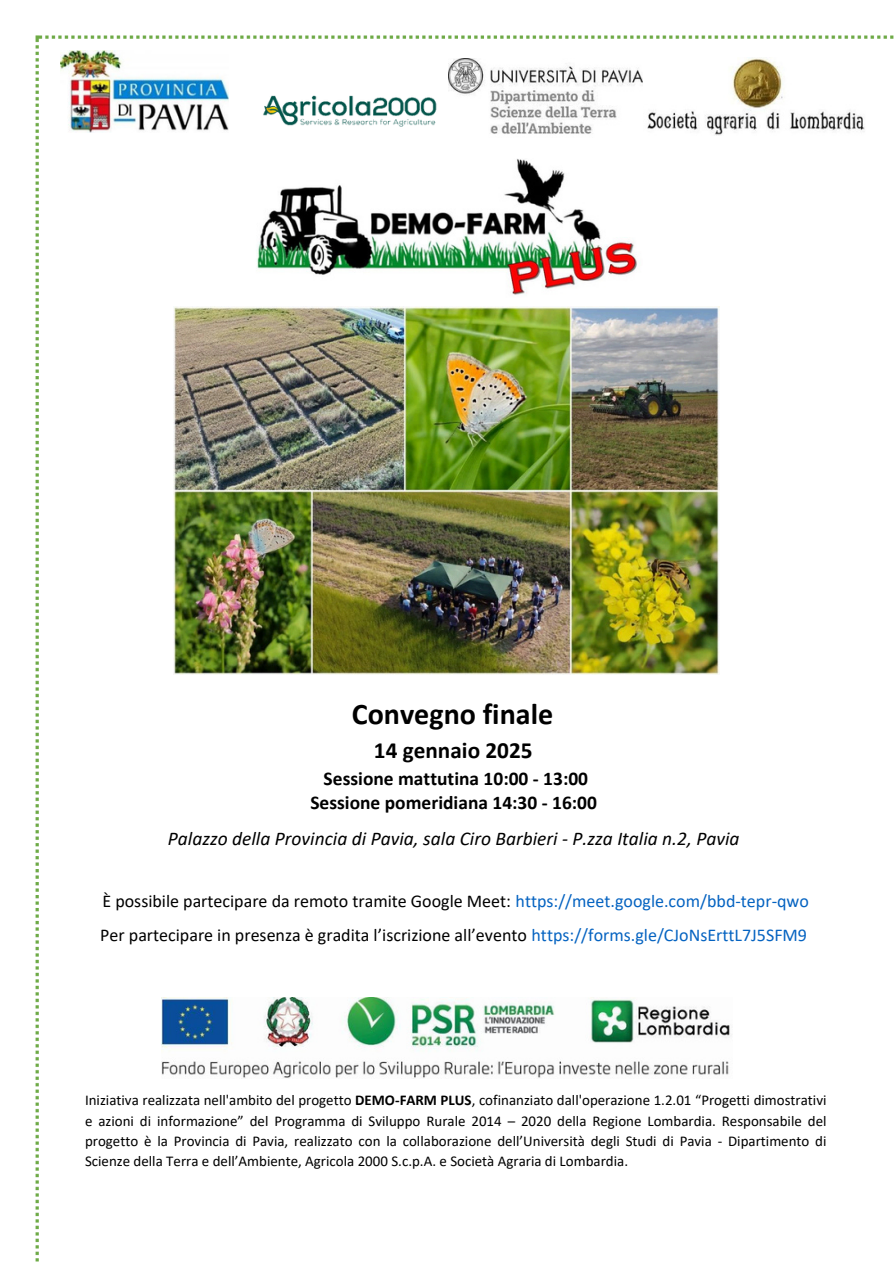
<style>
.page{position:relative;width:894px;height:1264px;background:#fff}
.page>*{position:absolute;margin:0;border:0;box-sizing:border-box;transform-origin:0 0}
.t1{font:700 30px "Calibri";color:#000}
.t2{font:700 23.25px "Calibri";color:#000}
.t3{font:italic 19.5px "Calibri";color:#000}
.t4{font:700 19.5px/23.7px "Calibri";color:#000;text-align:center}
.t5{font:18px/34.8px "Calibri";color:#000}
.t6{font:15px/20.2px "Calibri";color:#000;text-align:justify}
.s1{color:#0563c1}
.s2{font-weight:700}
</style>
<div class="page">
<img style="left:35px;top:35px;width:858px;height:1227px">
<img style="left:250px;top:144px;width:392px;height:153px">
<img style="left:448px;top:59px;width:194px;height:78px">
<img style="left:60px;top:51px;width:168px;height:82px">
<img style="left:262px;top:82px;width:176px;height:53px">
<img style="left:643px;top:57px;width:223px;height:78px">
<img style="left:173px;top:306px;width:546px;height:368px">
<img style="left:161px;top:997px;width:571px;height:81px">
<p class="t1" style="left:351px;top:701px;width:203px">Convegno finale</p>
<p class="t2" style="left:374px;top:740px;width:160px">14 gennaio 2025</p>
<p class="t4" style="left:310px;top:768px;width:288px">Sessione mattutina 10:00 - 13:00<br>Sessione pomeridiana 14:30 - 16:00</p>
<p class="t3" style="left:168px;top:830px;width:573px">Palazzo della Provincia di Pavia, sala Ciro Barbieri - P.zza Italia n.2, Pavia</p>
<p class="t5" style="left:100px;top:884px;width:710px">È possibile partecipare da remoto tramite Google Meet: <span class="s1">https://meet.google.com/bbd-tepr-qwo<br></span>Per partecipare in presenza è gradita l’iscrizione all’evento <span class="s1">https://forms.gle/CJoNsErttL7J5SFM9</span></p>
<p class="t6" style="left:85px;top:1091px;width:742px">Iniziativa realizzata nell'ambito del progetto <span class="s2">DEMO-FARM PLUS</span>, cofinanziato dall'operazione 1.2.01 “Progetti dimostrativi e azioni di informazione” del Programma di Sviluppo Rurale 2014 – 2020 della Regione Lombardia. Responsabile del progetto è la Provincia di Pavia, realizzato con la collaborazione dell’Università degli Studi di Pavia - Dipartimento di Scienze della Terra e dell’Ambiente, Agricola 2000 S.c.p.A. e Società Agraria di Lombardia.</p>
</div>
